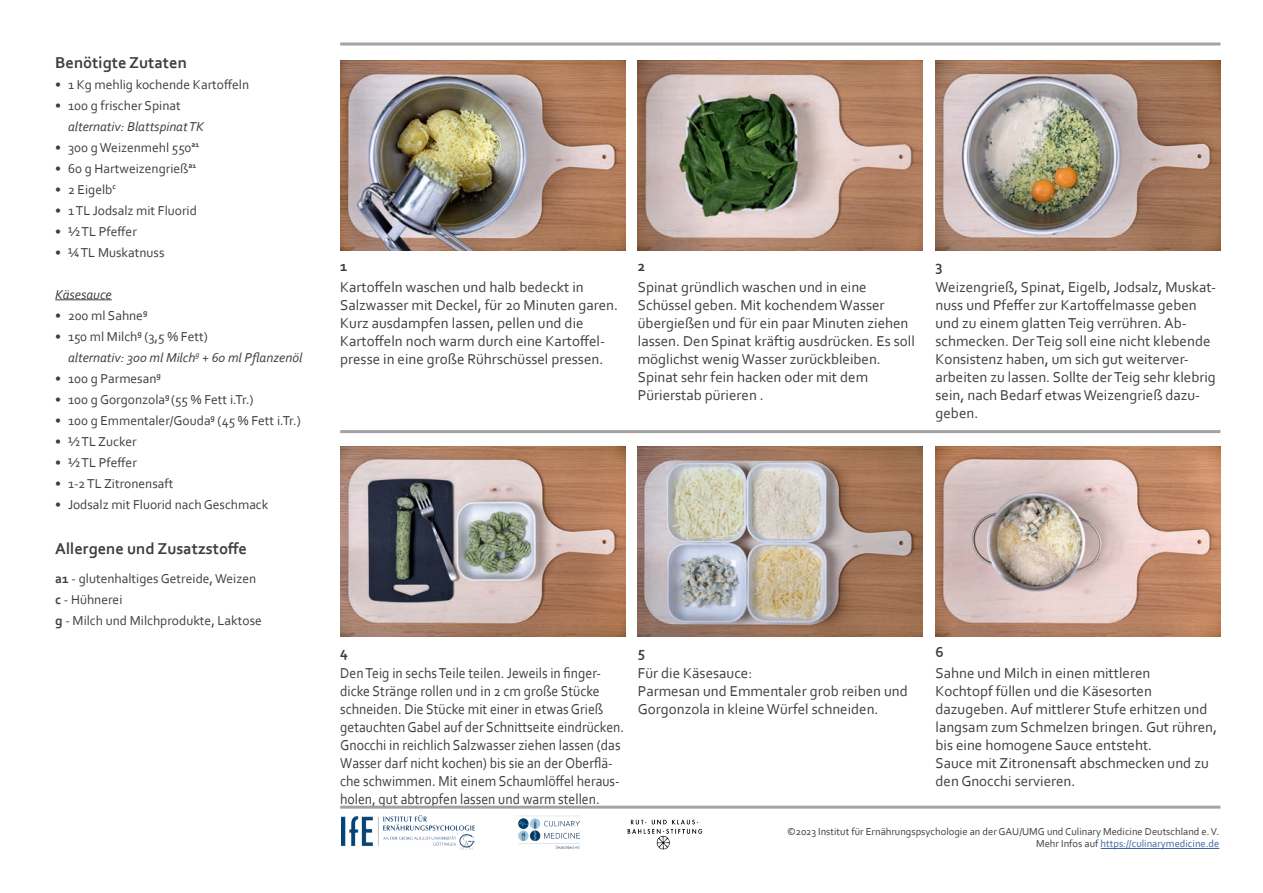
<style>
.page{position:relative;width:1263px;height:893px;background:#fff}
.page>*{position:absolute;margin:0;border:0;box-sizing:border-box;transform-origin:0 0}
.t1{font:700 16.5px "Corbel";color:#3e3e3f}
.t2{font:15px/18px "Corbel";color:#3e3e3f}
.t3{font:15px/18px "Corbel";color:#3e3e3f;scale:.92 1}
.t4{font:700 15px "Corbel";color:#3e3e3f}
.t5{font:13.5px/21px "Corbel";color:#3e3e3f}
.t6{font:italic 13.5px/21px "Corbel";color:#3e3e3f}
.t7{font:10.5px/12.6px "Corbel";color:#3e3e3f;text-align:right}
.s1{font-style:normal}
.s2{font-weight:700}
.s3{color:#3667a4}
</style>
<div class="page">
<hr style="left:55px;top:299px;width:57px;height:1px;background:#3e3e3f">
<img style="left:340px;top:61px;width:285px;height:190px">
<img style="left:638px;top:446px;width:285px;height:190px">
<img style="left:935px;top:446px;width:285px;height:190px">
<img style="left:340px;top:446px;width:285px;height:190px">
<img style="left:935px;top:61px;width:285px;height:190px">
<img style="left:638px;top:61px;width:285px;height:190px">
<hr style="left:340px;top:43px;width:880px;height:3px;background:#a7a2a0">
<hr style="left:340px;top:806px;width:880px;height:3px;background:#a7a2a0">
<hr style="left:340px;top:430px;width:880px;height:3px;background:#a7a2a0">
<img style="left:341px;top:816px;width:134px;height:34px">
<hr style="left:1100px;top:848px;width:119px;height:1px;background:#3667a4">
<img style="left:519px;top:816px;width:61px;height:33px">
<img style="left:627px;top:819px;width:76px;height:31px">
<p class="t1" style="left:55px;top:52px;width:133px">Benötigte Zutaten</p>
<p class="t5" style="left:55px;top:73px;width:195px">• 1 Kg mehlig kochende Kartoffeln</p>
<p class="t5" style="left:55px;top:94px;width:127px">• 100 g frischer Spinat</p>
<p class="t6" style="left:68px;top:115px;width:137px">alternativ: Blattspinat TK</p>
<p class="t5" style="left:55px;top:136px;width:146px">• 300 g Weizenmehl 550<sup>a1</sup></p>
<p class="t5" style="left:55px;top:157px;width:143px">• 60 g Hartweizengrieß<sup>a1</sup></p>
<p class="t5" style="left:55px;top:178px;width:62px">• 2 Eigelb<sup>c</sup></p>
<p class="t5" style="left:55px;top:199px;width:143px">• 1 TL Jodsalz mit Fluorid</p>
<p class="t5" style="left:55px;top:220px;width:83px">• ½ TL Pfeffer</p>
<p class="t5" style="left:55px;top:241px;width:111px">• ¼ TL Muskatnuss</p>
<p class="t6" style="left:55px;top:283px;width:58px">Käsesauce</p>
<p class="t5" style="left:55px;top:304px;width:94px">• 200 ml Sahne<sup>g</sup></p>
<p class="t6" style="left:68px;top:325px;width:236px;text-indent:-13px"><span class="s1">• 150 ml Milch</span><sup>g</sup> <span class="s1">(3,5 % Fett)<br></span>alternativ: 300 ml Milch<sup>g</sup> + 60 ml Pflanzenöl</p>
<p class="t5" style="left:55px;top:367px;width:107px">• 100 g Parmesan<sup>g</sup></p>
<p class="t5" style="left:55px;top:388px;width:200px">• 100 g Gorgonzola<sup>g</sup> (55 % Fett i.Tr.)</p>
<p class="t5" style="left:55px;top:409px;width:247px">• 100 g Emmentaler/Gouda<sup>g</sup> (45 % Fett i.Tr.)</p>
<p class="t5" style="left:55px;top:430px;width:83px">• ½ TL Zucker</p>
<p class="t5" style="left:55px;top:451px;width:83px">• ½ TL Pfeffer</p>
<p class="t5" style="left:55px;top:472px;width:120px">• 1-2 TL Zitronensaft</p>
<p class="t5" style="left:55px;top:493px;width:215px">• Jodsalz mit Fluorid nach Geschmack</p>
<p class="t1" style="left:55px;top:538px;width:193px">Allergene und Zusatzstoffe</p>
<p class="t5" style="left:55px;top:567px;width:208px"><span class="s2">a1</span> - glutenhaltiges Getreide, Weizen <span class="s2">c</span> - Hühnerei<br><span class="s2">g</span> - Milch und Milchprodukte, Laktose</p>
<p class="t4" style="left:340px;top:257px;width:9px">1</p>
<p class="t2" style="left:340px;top:278px;width:279px">Kartoffeln waschen und halb bedeckt in Salzwasser mit Deckel, für 20 Minuten garen.<br>Kurz ausdampfen lassen, pellen und die Kartoffeln noch warm durch eine Kartoffel&shy;presse in eine große Rührschüssel pressen.</p>
<p class="t4" style="left:638px;top:257px;width:9px">2</p>
<p class="t2" style="left:638px;top:278px;width:278px">Spinat gründlich waschen und in eine Schüssel geben. Mit kochendem Wasser übergießen und für ein paar Minuten ziehen lassen. Den Spinat kräftig ausdrücken. Es soll möglichst wenig Wasser zurückbleiben.<br>Spinat sehr fein hacken oder mit dem Pürierstab pürieren .</p>
<p class="t4" style="left:935px;top:257px;width:9px">3</p>
<p class="t2" style="left:935px;top:278px;width:282px">Weizengrieß, Spinat, Eigelb, Jodsalz, Muskat&shy;nuss und Pfeffer zur Kartoffelmasse geben und zu einem glatten Teig verrühren. Ab&shy;schmecken. Der Teig soll eine nicht klebende Konsistenz haben, um sich gut weiterver&shy;arbeiten zu lassen. Sollte der Teig sehr klebrig sein, nach Bedarf etwas Weizengrieß dazu&shy;geben.</p>
<p class="t4" style="left:340px;top:643px;width:9px">4</p>
<p class="t3" style="left:340px;top:664px;width:310px">Den Teig in sechs Teile teilen. Jeweils in finger&shy;dicke Stränge rollen und in 2 cm große Stücke schneiden. Die Stücke mit einer in etwas Grieß getauchten Gabel auf der Schnittseite eindrücken.<br>Gnocchi in reichlich Salzwasser ziehen lassen (das Wasser darf nicht kochen) bis sie an der Oberflä&shy;che schwimmen. Mit einem Schaumlöffel heraus&shy;holen, gut abtropfen lassen und warm stellen.</p>
<p class="t4" style="left:638px;top:643px;width:9px">5</p>
<p class="t2" style="left:638px;top:664px;width:272px">Für die Käsesauce:<br>Parmesan und Emmentaler grob reiben und<br>Gorgonzola in kleine Würfel schneiden.</p>
<p class="t4" style="left:935px;top:643px;width:10px">6</p>
<p class="t2" style="left:935px;top:664px;width:283px">Sahne und Milch in einen mittleren<br>Kochtopf füllen und die Käsesorten dazugeben. Auf mittlerer Stufe erhitzen und langsam zum Schmelzen bringen. Gut rühren, bis eine homogene Sauce entsteht.<br>Sauce mit Zitronensaft abschmecken und zu den Gnocchi servieren.</p>
<p class="t7" style="left:787px;top:825px;width:434px">©2023 Institut für Ernährungspsychologie an der GAU/UMG und Culinary Medicine Deutschland e. V.<br>Mehr Infos auf <span class="s3">https://culinarymedicine.de</span></p>
</div>
